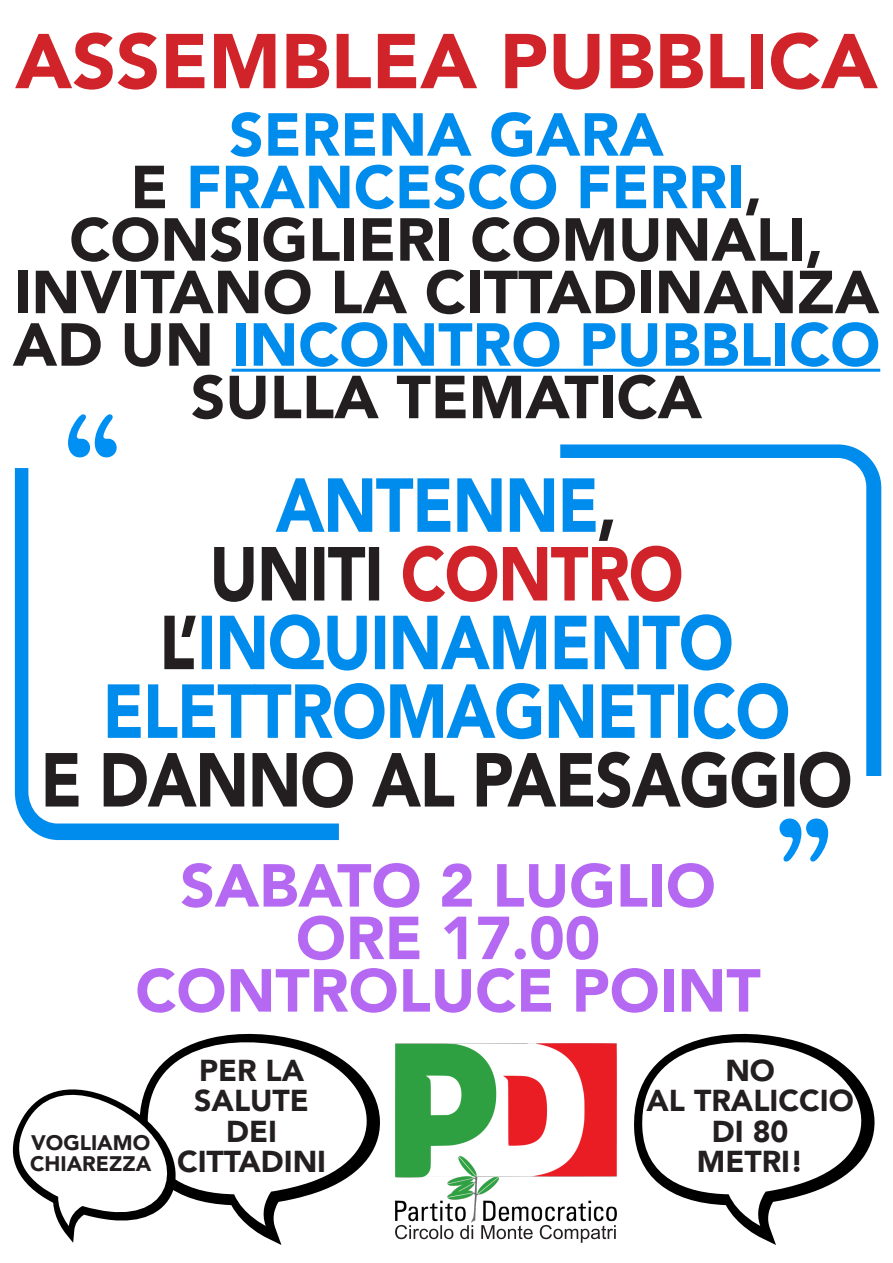
<style>
.page{position:relative;width:893px;height:1263px;background:#fff}
.page>*{position:absolute;margin:0;border:0;box-sizing:border-box;transform-origin:0 0}
.t1{font:900 76.8px "Avenir";color:#d1232a}
.t2{font:900 60px "Avenir";color:#231f20}
.t3{font:900 60px "Avenir";color:#008ced}
.t4{font:900 60px "Avenir";color:#b569f2}
.t5{font:900 30.15px "Avenir";color:#231f20}
.t6{font:900 21px "Avenir";color:#231f20}
.s1{color:#231f20}
</style>
<div class="page">
<img style="left:397px;top:1043px;width:220px;height:182px">
<svg style="left:395px;top:1225px;width:221px;height:18px"></svg>
<svg style="left:339px;top:753px;width:511px;height:55px"></svg>
<svg style="left:339px;top:683px;width:221px;height:56px"></svg>
<svg style="left:339px;top:615px;width:221px;height:55px"></svg>
<svg style="left:339px;top:478px;width:221px;height:124px"></svg>
<hr style="left:232px;top:369px;width:648px;height:3px;background:#008ced">
<svg style="left:249px;top:1226px;width:33px;height:19px"></svg>
<svg style="left:153px;top:1033px;width:244px;height:193px"></svg>
<svg style="left:634px;top:1093px;width:142px;height:152px"></svg>
<svg style="left:639px;top:1033px;width:236px;height:193px"></svg>
<svg style="left:12px;top:1075px;width:172px;height:168px"></svg>
<svg style="left:560px;top:444px;width:321px;height:332px"></svg>
<svg style="left:15px;top:468px;width:324px;height:372px"></svg>
<svg style="left:779px;top:818px;width:49px;height:43px"></svg>
<svg style="left:68px;top:414px;width:49px;height:43px"></svg>
<p class="t1" style="left:15px;top:-4px;width:864px">ASSEMBLEA PUBBLICA</p>
<p class="t3" style="left:229px;top:83px;width:436px">SERENA GARA</p>
<p class="t3" style="left:130px;top:136px;width:634px"><span class="s1">E</span> FRANCESCO FERRI<span class="s1">,</span></p>
<p class="t2" style="left:69px;top:188px;width:756px">CONSIGLIERI COMUNALI,</p>
<p class="t2" style="left:14px;top:241px;width:867px">INVITANO LA CITTADINANZA</p>
<p class="t3" style="left:13px;top:293px;width:869px"><span class="s1">AD UN</span> INCONTRO PUBBLICO</p>
<p class="t2" style="left:191px;top:346px;width:513px">SULLA TEMATICA</p>
<p class="t4" style="left:180px;top:834px;width:537px">SABATO 2 LUGLIO</p>
<p class="t4" style="left:296px;top:887px;width:306px">ORE 17.00</p>
<p class="t4" style="left:135px;top:939px;width:627px">CONTROLUCE POINT</p>
<p class="t6" style="left:31px;top:1125px;width:121px">VOGLIAMO</p>
<p class="t6" style="left:30px;top:1146px;width:123px">CHIAREZZA</p>
<p class="t5" style="left:199px;top:1045px;width:107px">PER LA</p>
<p class="t5" style="left:194px;top:1075px;width:116px">SALUTE</p>
<p class="t5" style="left:226px;top:1105px;width:52px">DEI</p>
<p class="t5" style="left:177px;top:1135px;width:151px">CITTADINI</p>
<p class="t5" style="left:725px;top:1045px;width:51px">NO</p>
<p class="t5" style="left:647px;top:1075px;width:209px">AL TRALICCIO</p>
<p class="t5" style="left:712px;top:1105px;width:78px">DI 80</p>
<p class="t5" style="left:697px;top:1135px;width:108px">METRI!</p>
</div>
